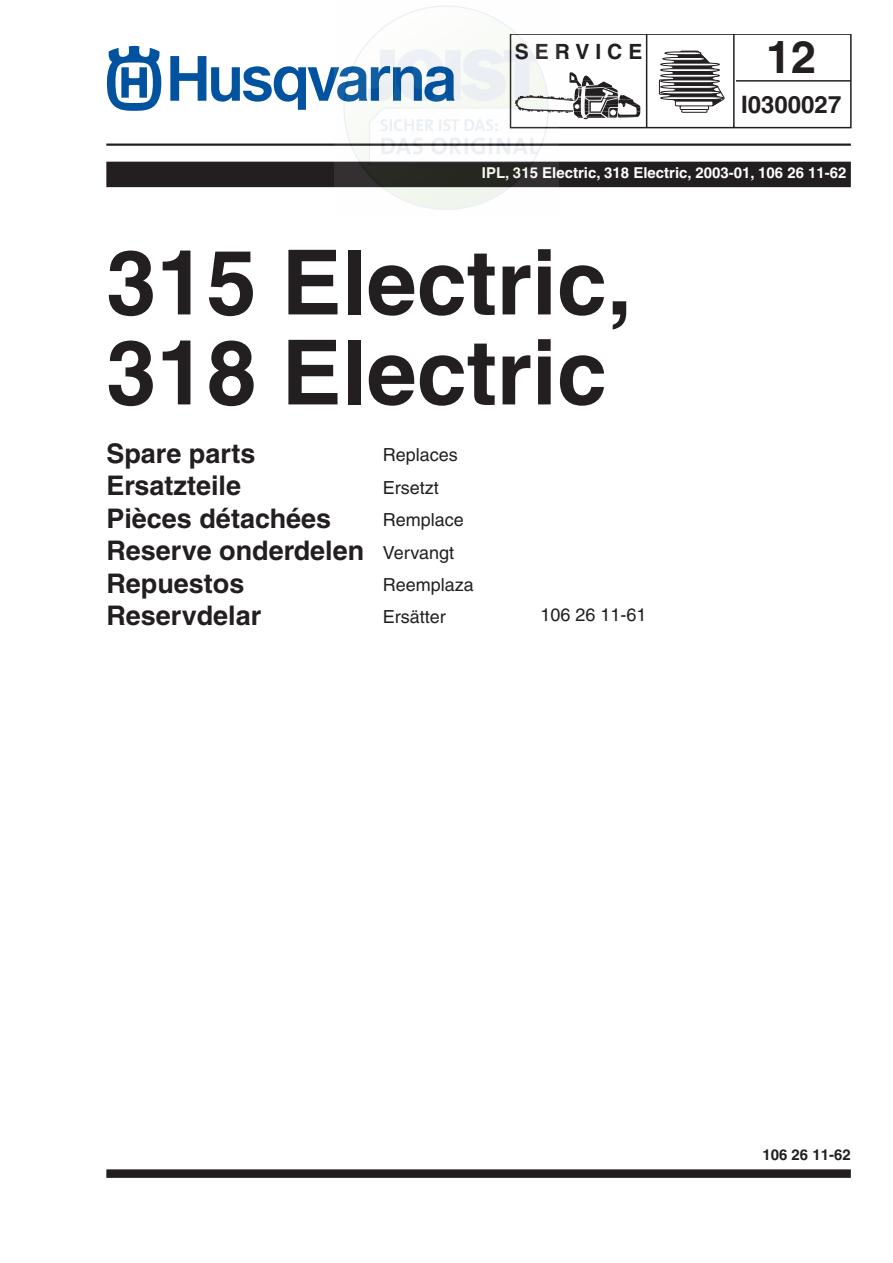
<style>
.page{position:relative;width:893px;height:1263px;background:#fff}
.page>*{position:absolute;margin:0;border:0;box-sizing:border-box;transform-origin:0 0}
.t1{font:700 90px/90px "Helvetica";color:#231f20}
.t2{font:700 45px "Helvetica";color:#231f20}
.t3{font:700 27px/32.4px "Helvetica";color:#231f20}
.t4{font:700 24px "Helvetica";color:#231f20}
.t5{font:700 21px "Helvetica";letter-spacing:.285em;color:#231f20}
.t6{font:18px/32.4px "Helvetica";color:#231f20}
.t7{font:700 15px "Helvetica";color:#fff}
.t8{font:700 15px "Helvetica";color:#231f20}
</style>
<div class="page">
<svg style="left:107px;top:46px;width:54px;height:65px"></svg>
<svg style="left:170px;top:56px;width:165px;height:54px"></svg>
<div style="left:106px;top:162px;width:744px;height:25px;background:#231f20"></div>
<hr style="left:106px;top:144px;width:744px;height:2px;background:#231f20">
<div style="left:106px;top:1169px;width:744px;height:9px;background:#231f20"></div>
<svg style="left:558px;top:34px;width:294px;height:95px"></svg>
<img style="left:335px;top:6px;width:223px;height:204px">
<p class="t5" style="left:514px;top:44px;width:129px">SERVICE</p>
<h2 class="t2" style="left:766px;top:41px;width:52px">12</h2>
<p class="t4" style="left:741px;top:96px;width:102px">I0300027</p>
<p class="t7" style="left:482px;top:167px;width:366px">IPL, 315 Electric, 318 Electric, 2003-01, 106 26 11-62</p>
<h1 class="t1" style="left:106px;top:246px;width:527px">315 Electric,<br>318 Electric</h1>
<p class="t3" style="left:106px;top:440px;width:259px">Spare parts<br>Ersatzteile<br>Pièces détachées<br>Reserve onderdelen<br>Repuestos<br>Reservdelar</p>
<p class="t6" style="left:383px;top:441px;width:93px">Replaces<br>Ersetzt<br>Remplace<br>Vervangt<br>Reemplaza<br>Ersätter</p>
<p class="t6" style="left:540px;top:600px;width:108px">106 26 11-61</p>
<p class="t8" style="left:762px;top:1149px;width:90px">106 26 11-62</p>
</div>
